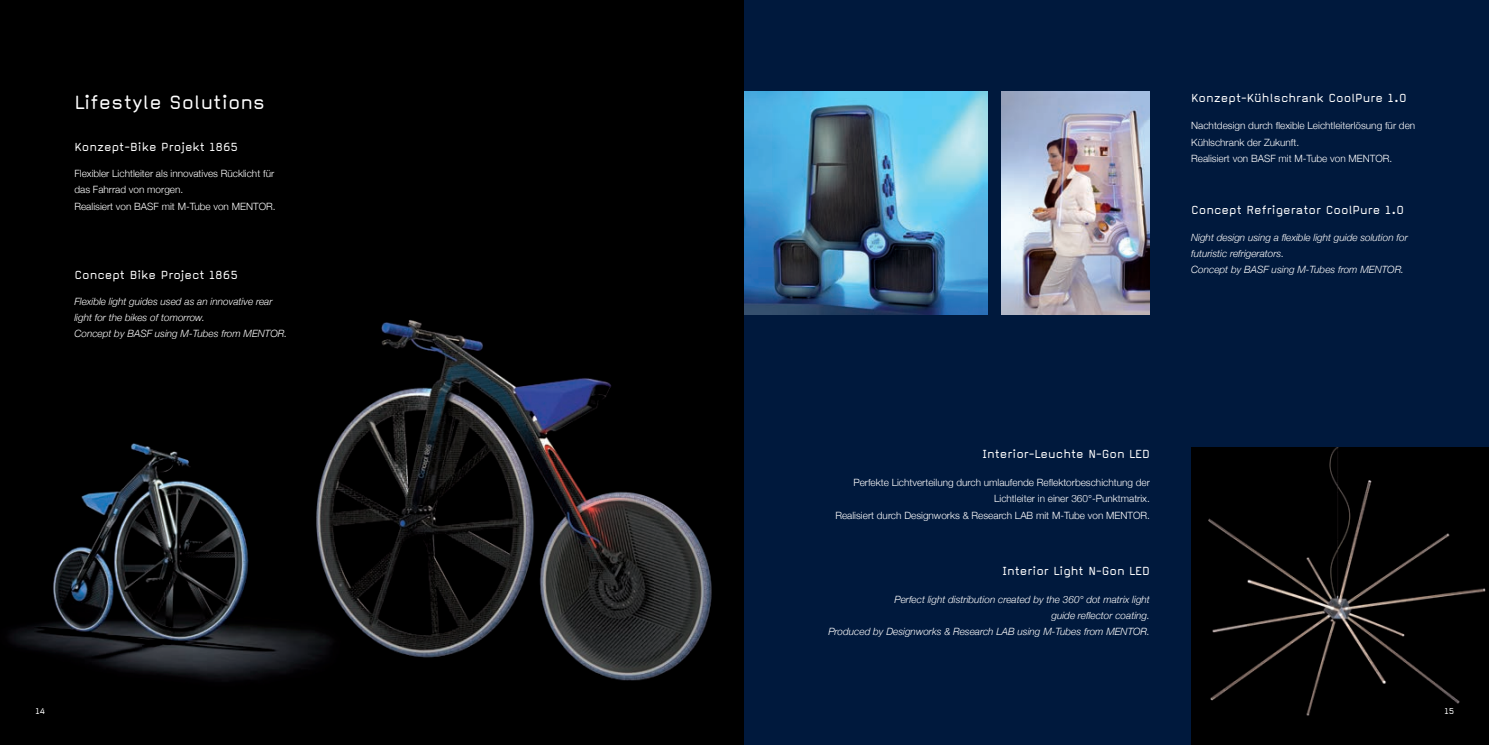
<style>
.page{position:relative;width:1489px;height:745px;background:#fff}
.page>*{position:absolute;margin:0;border:0;box-sizing:border-box;transform-origin:0 0}
.t1{font:22.5px "Magda Clean";color:#fff}
.t2{font:13.75px "Magda Clean";color:#fff}
.t3{font:300 10px/16.2px "Helvetica Neue";color:#fff}
.t4{font:italic 300 10px/16.2px "Helvetica Neue";color:#fff}
.t5{font:10px "Magda Clean";color:#fff}
</style>
<div class="page">
<img style="left:0;top:0;width:744px;height:744px">
<div style="left:744px;top:0;width:744px;height:744px;background:#00193d"></div>
<img style="left:1001px;top:91px;width:148px;height:223px">
<div style="left:1191px;top:447px;width:297px;height:297px;background:#000"></div>
<img style="left:744px;top:91px;width:243px;height:223px">
<h1 class="t1" style="left:74px;top:90px;width:192px">Lifestyle Solutions</h1>
<h2 class="t2" style="left:74px;top:139px;width:165px">Konzept-Bike Projekt 1865</h2>
<p class="t3" style="left:74px;top:165px;width:202px">Flexibler Lichtleiter als innovatives Rücklicht für das Fahrrad von morgen.<br>Realisiert von BASF mit M-Tube von MENTOR.</p>
<h2 class="t2" style="left:74px;top:267px;width:165px">Concept Bike Project 1865</h2>
<p class="t4" style="left:74px;top:293px;width:214px">Flexible light guides used as an innovative rear light for the bikes of tomorrow.<br>Concept by BASF using M-Tubes from MENTOR.</p>
<h2 class="t2" style="left:1191px;top:91px;width:217px">Konzept-Kühlschrank CoolPure 1.0</h2>
<p class="t3" style="left:1191px;top:117px;width:225px">Nachtdesign durch flexible Leichtleiterlösung für den<br>Kühlschrank der Zukunft.<br>Realisiert von BASF mit M-Tube von MENTOR.</p>
<h2 class="t2" style="left:1191px;top:202px;width:214px">Concept Refrigerator CoolPure 1.0</h2>
<p class="t4" style="left:1191px;top:229px;width:218px">Night design using a flexible light guide solution for futuristic refrigerators.<br>Concept by BASF using M-Tubes from MENTOR.</p>
<h2 class="t2" style="left:982px;top:446px;width:169px">Interior-Leuchte N-Gon LED</h2>
<p class="t3" style="left:835px;top:474px;width:316px;text-align:right">Perfekte Lichtverteilung durch umlaufende Reflektorbeschichtung der<br>Lichtleiter in einer 360°-Punktmatrix.<br>Realisiert durch Designworks &amp; Research LAB mit M-Tube von MENTOR.</p>
<h2 class="t2" style="left:1002px;top:563px;width:149px">Interior Light N-Gon LED</h2>
<p class="t4" style="left:828px;top:590px;width:323px;text-align:right">Perfect light distribution created by the 360° dot matrix light<br>guide reflector coating.<br>Produced by Designworks &amp; Research LAB using M-Tubes from MENTOR.</p>
<p class="t5" style="left:35px;top:705px;width:11px">14</p>
<p class="t5" style="left:1444px;top:705px;width:11px">15</p>
</div>
